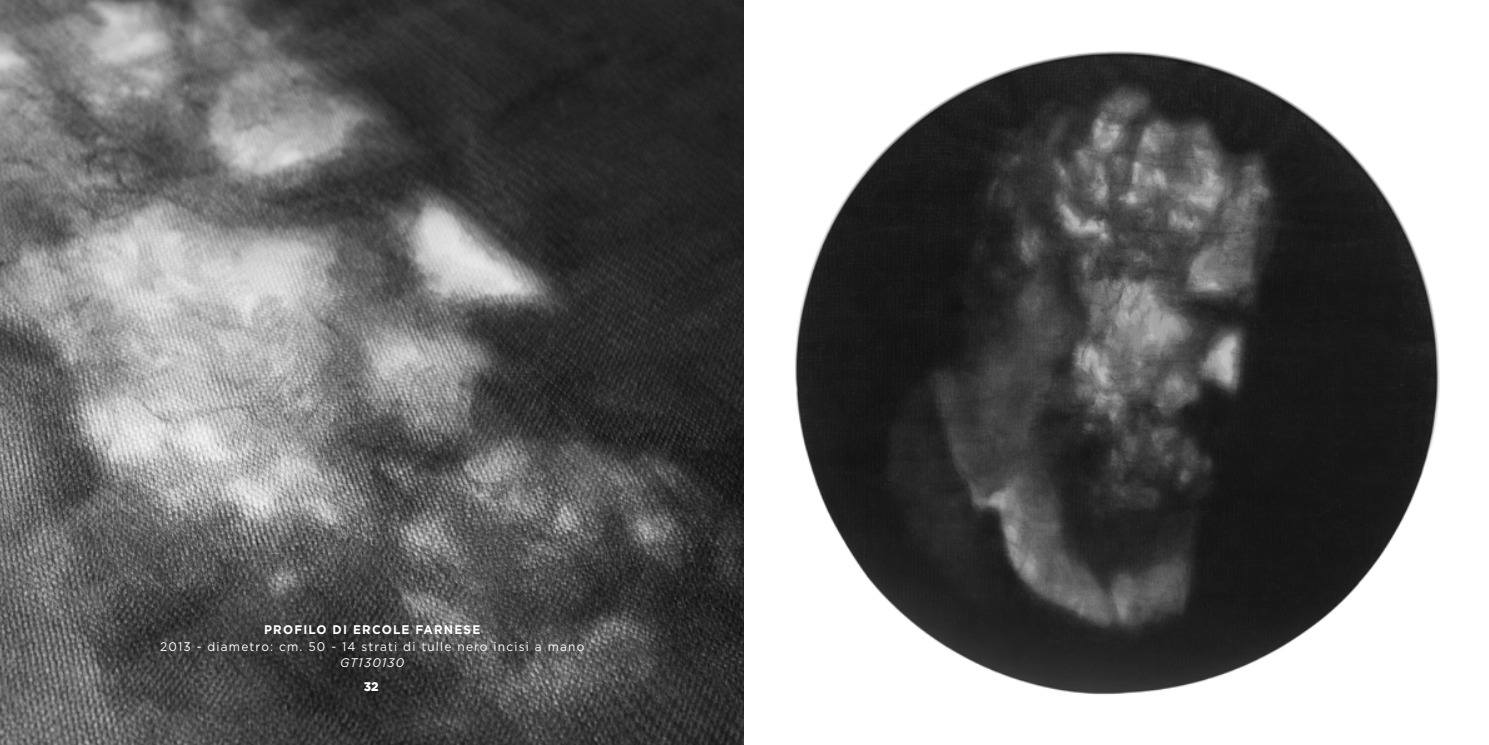
<style>
.page{position:relative;width:1489px;height:745px;background:#fff}
.page>*{position:absolute;margin:0;border:0;box-sizing:border-box;transform-origin:0 0}
.t1{font:12.5px "Gotham";letter-spacing:.1em;color:#fff;scale:.95 1}
.t2{font:700 12.5px "Gotham";letter-spacing:.1em;color:#fff;scale:.95 1}
.t3{font:italic 12.5px "Gotham";letter-spacing:.1em;color:#fff;scale:.95 1}
.t4{font:900 12.5px "Gotham";color:#fff;scale:.95 1}
</style>
<div class="page">
<img style="left:0;top:0;width:744px;height:744px">
<img style="left:795px;top:51px;width:645px;height:644px">
<p class="t2" style="left:264px;top:621px;width:229px">PROFILO DI ERCOLE FARNESE</p>
<p class="t1" style="left:160px;top:637px;width:448px">2013 - diametro: cm. 50 - 14 strati di tulle nero incisi a mano</p>
<p class="t3" style="left:340px;top:654px;width:69px">GT130130</p>
<p class="t4" style="left:363px;top:678px;width:17px">32</p>
</div>
